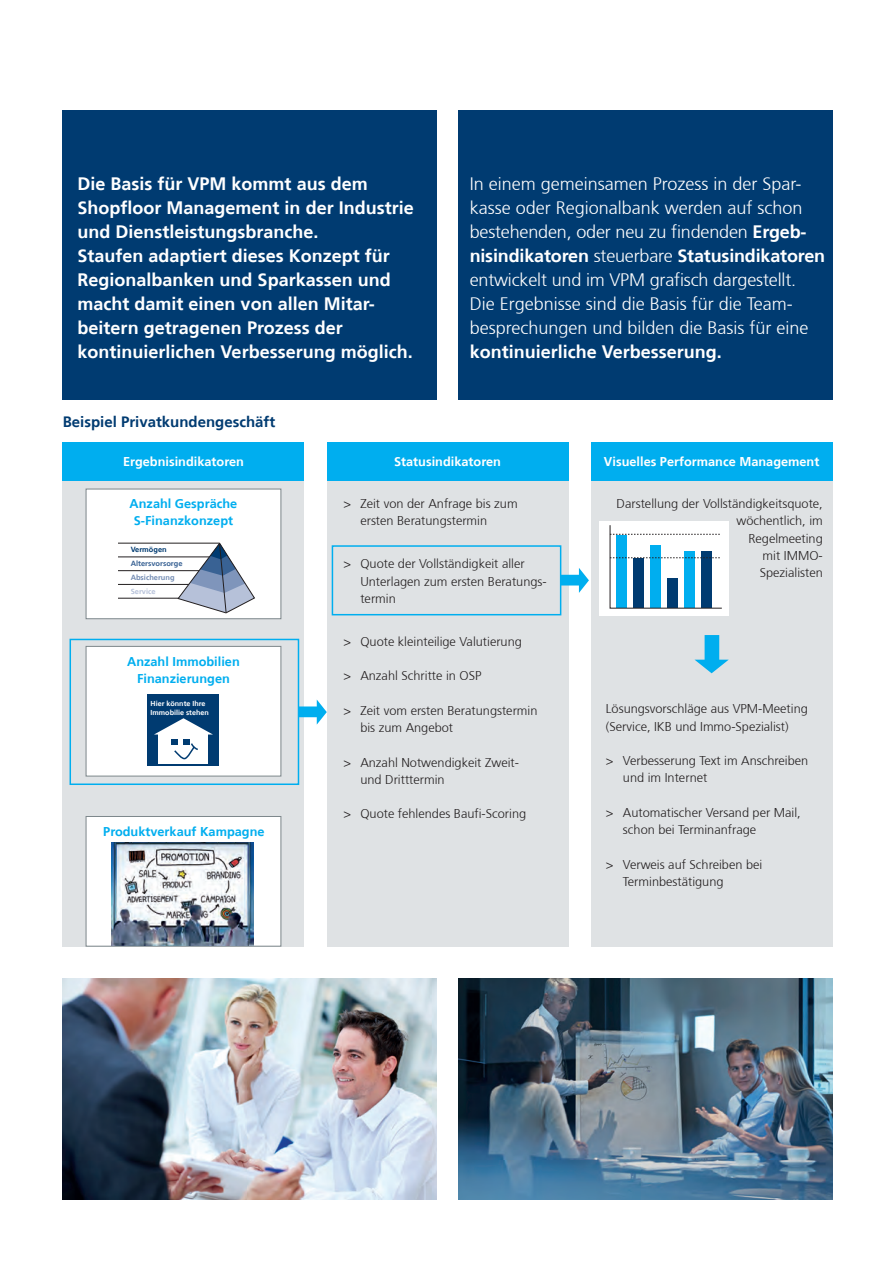
<style>
.page{position:relative;width:893px;height:1263px;background:#fff}
.page>*{position:absolute;margin:0;border:0;box-sizing:border-box;transform-origin:0 0}
.t1{font:700 18px/24px "Frutiger 65";color:#fff}
.t2{font:300 18px/24px "Frutiger 45";color:#fff}
.t3{font:700 15px "Frutiger 65";color:#003b71}
.t4{font:300 12.75px/17.2px "Frutiger 45";color:#231f20}
.t5{font:700 12.75px/17.2px "Frutiger 65";color:#00aeef;text-align:center}
.t6{font:700 12.75px "Frutiger 65";color:#fff}
.t7{font:700 7.5px "Frutiger 65";color:#396294}
.t8{font:700 7.5px "Frutiger 65";color:#738cb3}
.t9{font:700 7.5px "Frutiger 65";color:#003b71}
.t10{font:700 7.5px "Frutiger 65";color:#b6c1d9}
.t11{font:700 7.2px/9px "Frutiger 65";color:#fff}
.s1{font-family:"Frutiger 65";font-weight:700}
.s2{font-family:"Frutiger 45";font-weight:300}
</style>
<div class="page">
<div style="left:591px;top:469px;width:241px;height:477px;background:#dfe2e4"></div>
<div style="left:599px;top:521px;width:129px;height:94px;background:#fff"></div>
<div style="left:63px;top:469px;width:241px;height:477px;background:#dfe2e4"></div>
<div style="left:327px;top:469px;width:241px;height:477px;background:#dfe2e4"></div>
<div style="left:86px;top:646px;width:195px;height:130px;background:#fff;border:1px solid #7d878b"></div>
<div style="left:86px;top:489px;width:195px;height:130px;background:#fff;border:1px solid #7d878b"></div>
<div style="left:86px;top:816px;width:195px;height:130px;background:#fff;border:1px solid #7d878b"></div>
<div style="left:63px;top:111px;width:374px;height:289px;background:#003b71"></div>
<div style="left:458px;top:111px;width:374px;height:289px;background:#003b71"></div>
<div style="left:63px;top:442px;width:241px;height:38px;background:#00aeef"></div>
<div style="left:327px;top:442px;width:241px;height:38px;background:#00aeef"></div>
<div style="left:591px;top:442px;width:241px;height:38px;background:#00aeef"></div>
<svg style="left:299px;top:699px;width:28px;height:26px"></svg>
<svg style="left:561px;top:568px;width:28px;height:25px"></svg>
<svg style="left:694px;top:635px;width:35px;height:38px"></svg>
<div style="left:70px;top:639px;width:229px;height:146px;border:2px solid #00aeef"></div>
<div style="left:332px;top:545px;width:229px;height:70px;border:2px solid #00aeef"></div>
<svg style="left:609px;top:525px;width:113px;height:84px"></svg>
<hr style="left:118px;top:584px;width:72px;height:1px;background:#231f20">
<hr style="left:118px;top:598px;width:72px;height:1px;background:#231f20">
<hr style="left:118px;top:570px;width:87px;height:1px;background:#231f20">
<hr style="left:118px;top:557px;width:97px;height:1px;background:#231f20">
<hr style="left:118px;top:543px;width:101px;height:1px;background:#231f20">
<svg style="left:177px;top:542px;width:78px;height:72px"></svg>
<div style="left:148px;top:695px;width:71px;height:71px;background:#003b71"></div>
<div style="left:159px;top:734px;width:49px;height:29px;background:#fff"></div>
<svg style="left:172px;top:740px;width:26px;height:20px"></svg>
<svg style="left:155px;top:718px;width:57px;height:16px"></svg>
<img style="left:111px;top:842px;width:142px;height:103px">
<img style="left:63px;top:978px;width:374px;height:221px">
<img style="left:458px;top:978px;width:374px;height:221px">
<p class="t1" style="left:78px;top:172px;width:338px">Die Basis für VPM kommt aus dem Shopfloor Management in der Industrie und Dienstleistungsbranche.<br>Staufen adaptiert dieses Konzept für Regionalbanken und Sparkassen und macht damit einen von allen Mitar&shy;beitern getragenen Prozess der kontinuierlichen Verbesserung möglich.</p>
<h1 class="t2" style="left:470px;top:172px;width:338px">In einem gemeinsamen Prozess in der Spar&shy;kasse oder Regionalbank werden auf schon bestehenden, oder neu zu findenden <span class="s1">Ergeb-</span></h1>
<h1 class="t1" style="left:470px;top:244px;width:357px">nisindikatoren <span class="s2">steuerbare</span> Statusindikatoren</h1>
<h1 class="t2" style="left:470px;top:268px;width:340px">entwickelt und im VPM grafisch dargestellt.<br>Die Ergebnisse sind die Basis für die Team&shy;besprechungen und bilden die Basis für eine</h1>
<h1 class="t1" style="left:470px;top:340px;width:254px">kontinuierliche Verbesserung.</h1>
<p class="t3" style="left:63px;top:413px;width:214px">Beispiel Privatkundengeschäft</p>
<p class="t6" style="left:123px;top:454px;width:122px">Ergebnisindikatoren</p>
<p class="t6" style="left:394px;top:454px;width:108px">Statusindikatoren</p>
<p class="t6" style="left:604px;top:454px;width:217px">Visuelles Performance Management</p>
<p class="t5" style="left:130px;top:495px;width:109px">Anzahl Gespräche<br>S-Finanzkonzept</p>
<p class="t9" style="left:131px;top:545px;width:38px">Vermögen</p>
<p class="t7" style="left:131px;top:559px;width:53px">Altersvorsorge</p>
<p class="t8" style="left:131px;top:573px;width:45px">Absicherung</p>
<p class="t10" style="left:131px;top:587px;width:26px">Service</p>
<p class="t5" style="left:127px;top:652px;width:114px">Anzahl Immobilien<br>Finanzierungen</p>
<p class="t11" style="left:151px;top:699px;width:60px">Hier könnte Ihre<br>Immobilie stehen</p>
<p class="t5" style="left:103px;top:823px;width:163px">Produktverkauf Kampagne</p>
<p class="t4" style="left:360px;top:495px;width:159px;text-indent:-17px">&gt; Zeit von der Anfrage bis zum ersten Beratungstermin</p>
<p class="t4" style="left:360px;top:556px;width:188px;text-indent:-17px">&gt; Quote der Vollständigkeit aller<br>Unterlagen zum ersten Beratungs&shy;termin</p>
<p class="t4" style="left:343px;top:633px;width:180px">&gt; Quote kleinteilige Valutierung</p>
<p class="t4" style="left:343px;top:668px;width:140px">&gt; Anzahl Schritte in OSP</p>
<p class="t4" style="left:360px;top:702px;width:179px;text-indent:-17px">&gt; Zeit vom ersten Beratungstermin bis zum Angebot</p>
<p class="t4" style="left:360px;top:754px;width:160px;text-indent:-17px">&gt; Anzahl Notwendigkeit Zweit&shy;und Dritttermin</p>
<p class="t4" style="left:343px;top:806px;width:184px">&gt; Quote fehlendes Baufi-Scoring</p>
<p class="t4" style="left:617px;top:495px;width:208px;text-align:right">Darstellung der Vollständigkeitsquote, wöchentlich, im<br>Regelmeeting<br>mit IMMO-<br>Spezialisten</p>
<p class="t4" style="left:606px;top:700px;width:203px">Lösungsvorschläge aus VPM-Meeting (Service, IKB und Immo-Spezialist)</p>
<p class="t4" style="left:623px;top:752px;width:187px;text-indent:-17px">&gt; Verbesserung Text im Anschreiben und im Internet</p>
<p class="t4" style="left:623px;top:804px;width:179px;text-indent:-17px">&gt; Automatischer Versand per Mail, schon bei Terminanfrage</p>
<p class="t4" style="left:623px;top:856px;width:141px;text-indent:-17px">&gt; Verweis auf Schreiben bei<br>Terminbestätigung</p>
</div>
